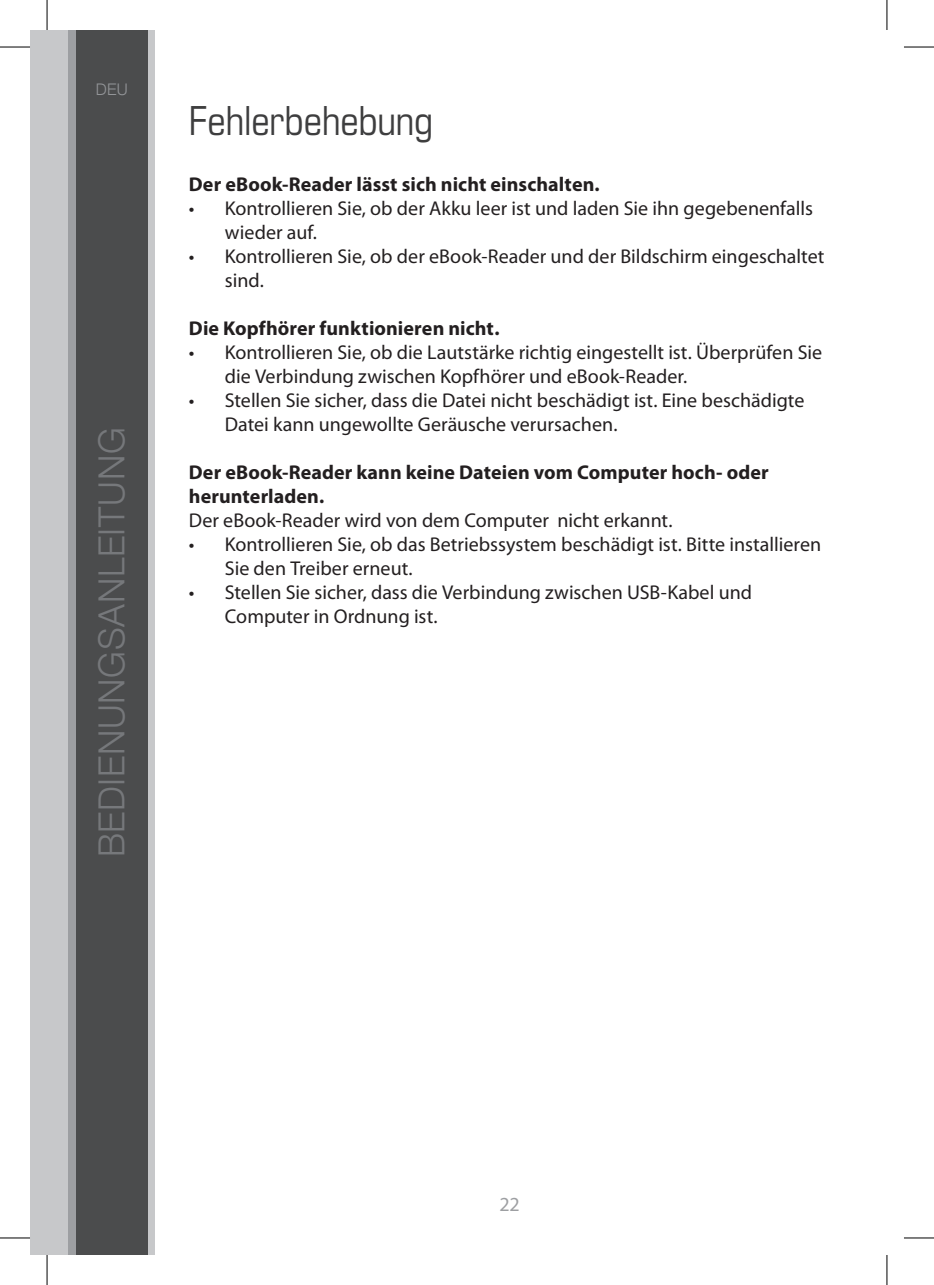
<style>
.page{position:relative;width:934px;height:1285px;background:#fff}
.page>*{position:absolute;margin:0;border:0;box-sizing:border-box;transform-origin:0 0}
.t1{font:condensed 40px "Eurostile";letter-spacing:-.01em;color:#3e3e3f}
.t2{font:300 36px "Helvetica Neue";letter-spacing:.02em;color:#76787b}
.t3{font:20px/24px "Myriad Pro";color:#231f20}
.t4{font:700 20px/24px "Myriad Pro";letter-spacing:.005em;color:#231f20}
.t5{font:20px "Myriad Pro";color:#9d9fa2}
.t6{font:300 16px "Helvetica Neue";color:#939598}
</style>
<div class="page">
<div style="left:30px;top:30px;width:46px;height:1225px;background:#c7c8ca"></div>
<div style="left:148px;top:30px;width:7px;height:1225px;background:#c7c8ca"></div>
<div style="left:69px;top:30px;width:7px;height:1225px;background:#9d9fa2"></div>
<div style="left:76px;top:30px;width:72px;height:1225px;background:#4b4c4d"></div>
<hr style="left:0;top:47px;width:30px;height:1px;background:#000">
<hr style="left:903px;top:47px;width:30px;height:1px;background:#000">
<hr style="left:0;top:1237px;width:30px;height:1px;background:#000">
<hr style="left:903px;top:1237px;width:30px;height:1px;background:#000">
<hr style="left:47px;top:0;width:1px;height:30px;background:#000">
<hr style="left:47px;top:1255px;width:1px;height:30px;background:#000">
<hr style="left:886px;top:0;width:1px;height:30px;background:#000">
<hr style="left:886px;top:1255px;width:1px;height:30px;background:#000">
<p class="t6" style="left:96px;top:80px;width:11px">DEU</p>
<h2 class="t2" style="left:90px;top:857px;width:431px;rotate:-90deg">BedienungsaNleitung</h2>
<h1 class="t1" style="left:189px;top:97px;width:245px">Fehlerbehebung</h1>
<p class="t4" style="left:189px;top:172px;width:410px">Der eBook-Reader lässt sich nicht einschalten.</p>
<p class="t3" style="left:225px;top:196px;width:589px;text-indent:-36px">• Kontrollieren Sie, ob der Akku leer ist und laden Sie ihn gegebenenfalls wieder auf.</p>
<p class="t3" style="left:225px;top:244px;width:600px;text-indent:-36px">• Kontrollieren Sie, ob der eBook-Reader und der Bildschirm eingeschaltet sind.</p>
<p class="t4" style="left:189px;top:316px;width:310px">Die Kopfhörer funktionieren nicht.</p>
<p class="t3" style="left:225px;top:340px;width:598px;text-indent:-36px">• Kontrollieren Sie, ob die Lautstärke richtig eingestellt ist. Überprüfen Sie die Verbindung zwischen Kopfhörer und eBook-Reader.</p>
<p class="t3" style="left:225px;top:388px;width:580px;text-indent:-36px">• Stellen Sie sicher, dass die Datei nicht beschädigt ist. Eine beschädigte<br>Datei kann ungewollte Geräusche verursachen.</p>
<p class="t4" style="left:189px;top:460px;width:581px">Der eBook-Reader kann keine Dateien vom Computer hoch- oder herunterladen.</p>
<p class="t3" style="left:189px;top:508px;width:483px">Der eBook-Reader wird von dem Computer nicht erkannt.</p>
<p class="t3" style="left:225px;top:532px;width:597px;text-indent:-36px">• Kontrollieren Sie, ob das Betriebssystem beschädigt ist. Bitte installieren<br>Sie den Treiber erneut.</p>
<p class="t3" style="left:225px;top:580px;width:528px;text-indent:-36px">• Stellen Sie sicher, dass die Verbindung zwischen USB-Kabel und<br>Computer in Ordnung ist.</p>
<p class="t5" style="left:499px;top:1192px;width:22px">22</p>
</div>
